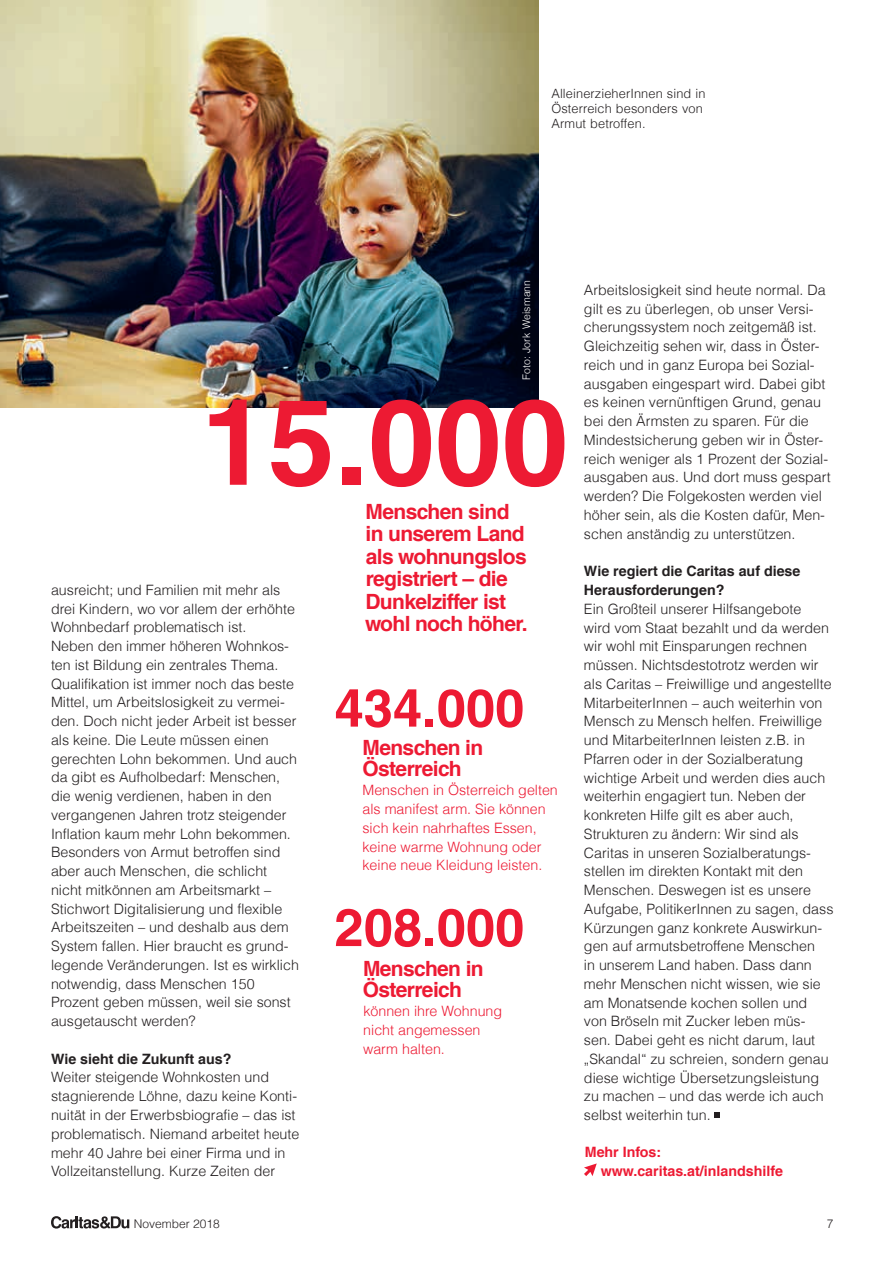
<style>
.page{position:relative;width:893px;height:1263px;background:#fff}
.page>*{position:absolute;margin:0;border:0;box-sizing:border-box;transform-origin:0 0}
.t1{font:700 120px "Helvetica LT Com";color:#ed1a33}
.t2{font:700 52.5px "Helvetica LT Com";color:#ed1a33}
.t3{font:700 21px/22.5px "Helvetica LT Com";letter-spacing:-.03em;color:#ed1a33}
.t4{font:300 14.25px/18.8px "Helvetica LT Com";color:#231f20}
.t5{font:300 14.25px/18.8px "Helvetica LT Com";color:#ed1a33}
.t6{font:700 14.25px/18.8px "Helvetica LT Com";color:#231f20}
.t7{font:700 14.25px/18.8px "Helvetica LT Com";color:#ed1a33}
.t8{font:300 12.75px/15px "Helvetica LT Com";letter-spacing:.01em;color:#231f20}
.t9{font:300 12px "Helvetica LT Com";color:#231f20}
.t10{font:300 10.5px "Helvetica LT Com";letter-spacing:.01em;color:#fff}
</style>
<div class="page">
<svg style="left:51px;top:1216px;width:78px;height:12px"></svg>
<img style="left:0;top:0;width:539px;height:407px">
<svg style="left:715px;top:1112px;width:5px;height:5px"></svg>
<svg style="left:584px;top:1163px;width:13px;height:13px"></svg>
<p class="t8" style="left:551px;top:86px;width:156px">AlleinerzieherInnen sind in<br>Österreich besonders von<br>Armut betroffen.</p>
<p class="t10" style="left:520px;top:380px;width:102px;rotate:-90deg">Foto: Jork Weismann</p>
<h1 class="t1" style="left:201px;top:369px;width:368px">15.000</h1>
<p class="t4" style="left:51px;top:580px;width:249px">ausreicht; und Familien mit mehr als drei Kindern, wo vor allem der erhöhte Wohnbedarf problematisch ist.<br>Neben den immer höheren Wohnkos&shy;ten ist Bildung ein zentrales Thema.<br>Qualifikation ist immer noch das beste Mittel, um Arbeitslosigkeit zu vermei&shy;den. Doch nicht jeder Arbeit ist besser als keine. Die Leute müssen einen gerechten Lohn bekommen. Und auch da gibt es Aufholbedarf: Menschen, die wenig verdienen, haben in den vergangenen Jahren trotz steigender Inflation kaum mehr Lohn bekommen.<br>Besonders von Armut betroffen sind aber auch Menschen, die schlicht nicht mitkönnen am Arbeitsmarkt – Stichwort Digitalisierung und flexible Arbeitszeiten – und deshalb aus dem System fallen. Hier braucht es grund&shy;legende Veränderungen. Ist es wirklich notwendig, dass Menschen 150<br>Prozent geben müssen, weil sie sonst ausgetauscht werden?</p>
<p class="t6" style="left:51px;top:1049px;width:182px">Wie sieht die Zukunft aus?</p>
<p class="t4" style="left:51px;top:1068px;width:250px">Weiter steigende Wohnkosten und stagnierende Löhne, dazu keine Konti&shy;nuität in der Erwerbsbiografie – das ist problematisch. Niemand arbeitet heute mehr 40 Jahre bei einer Firma und in Vollzeitanstellung. Kurze Zeiten der</p>
<h3 class="t3" style="left:365px;top:500px;width:164px">Menschen sind in unserem Land als wohnungslos registriert – die<br>Dunkelziffer ist wohl noch höher.</h3>
<h2 class="t2" style="left:334px;top:676px;width:191px">434.000</h2>
<h3 class="t3" style="left:363px;top:738px;width:122px;line-height:21px">Menschen in<br>Österreich</h3>
<p class="t5" style="left:363px;top:781px;width:197px">Menschen in Österreich gelten als manifest arm. Sie können sich kein nahrhaftes Essen, keine warme Wohnung oder keine neue Kleidung leisten.</p>
<h2 class="t2" style="left:334px;top:895px;width:191px">208.000</h2>
<h3 class="t3" style="left:363px;top:958px;width:123px;line-height:21px">Menschen in<br>Österreich</h3>
<p class="t5" style="left:363px;top:1001px;width:141px">können ihre Wohnung nicht angemessen warm halten.</p>
<p class="t4" style="left:584px;top:280px;width:248px">Arbeitslosigkeit sind heute normal. Da gilt es zu überlegen, ob unser Versi&shy;cherungssystem noch zeitgemäß ist.<br>Gleichzeitig sehen wir, dass in Öster&shy;reich und in ganz Europa bei Sozial&shy;ausgaben eingespart wird. Dabei gibt es keinen vernünftigen Grund, genau bei den Ärmsten zu sparen. Für die Mindestsicherung geben wir in Öster&shy;reich weniger als 1 Prozent der Sozial&shy;ausgaben aus. Und dort muss gespart werden? Die Folgekosten werden viel höher sein, als die Kosten dafür, Men&shy;schen anständig zu unterstützen.</p>
<p class="t6" style="left:584px;top:562px;width:218px">Wie regiert die Caritas auf diese<br>Herausforderungen?</p>
<p class="t4" style="left:584px;top:599px;width:251px">Ein Großteil unserer Hilfsangebote<br>wird vom Staat bezahlt und da werden wir wohl mit Einsparungen rechnen müssen. Nichtsdestotrotz werden wir als Caritas – Freiwillige und angestellte MitarbeiterInnen – auch weiterhin von Mensch zu Mensch helfen. Freiwillige und MitarbeiterInnen leisten z.B. in Pfarren oder in der Sozialberatung wichtige Arbeit und werden dies auch weiterhin engagiert tun. Neben der konkreten Hilfe gilt es aber auch, Strukturen zu ändern: Wir sind als Caritas in unseren Sozialberatungs&shy;stellen im direkten Kontakt mit den Menschen. Deswegen ist es unsere Aufgabe, PolitikerInnen zu sagen, dass Kürzungen ganz konkrete Auswirkun&shy;gen auf armutsbetroffene Menschen<br>in unserem Land haben. Dass dann mehr Menschen nicht wissen, wie sie am Monatsende kochen sollen und von Bröseln mit Zucker leben müs&shy;sen. Dabei geht es nicht darum, laut „Skandal“ zu schreien, sondern genau diese wichtige Übersetzungsleistung zu machen – und das werde ich auch selbst weiterhin tun.</p>
<p class="t7" style="left:601px;top:1143px;width:184px;text-indent:-16px">Mehr Infos: www.caritas.at/inlandshilfe</p>
<p class="t9" style="left:134px;top:1216px;width:88px">November 2018</p>
<p class="t9" style="left:827px;top:1216px;width:8px">7</p>
</div>
